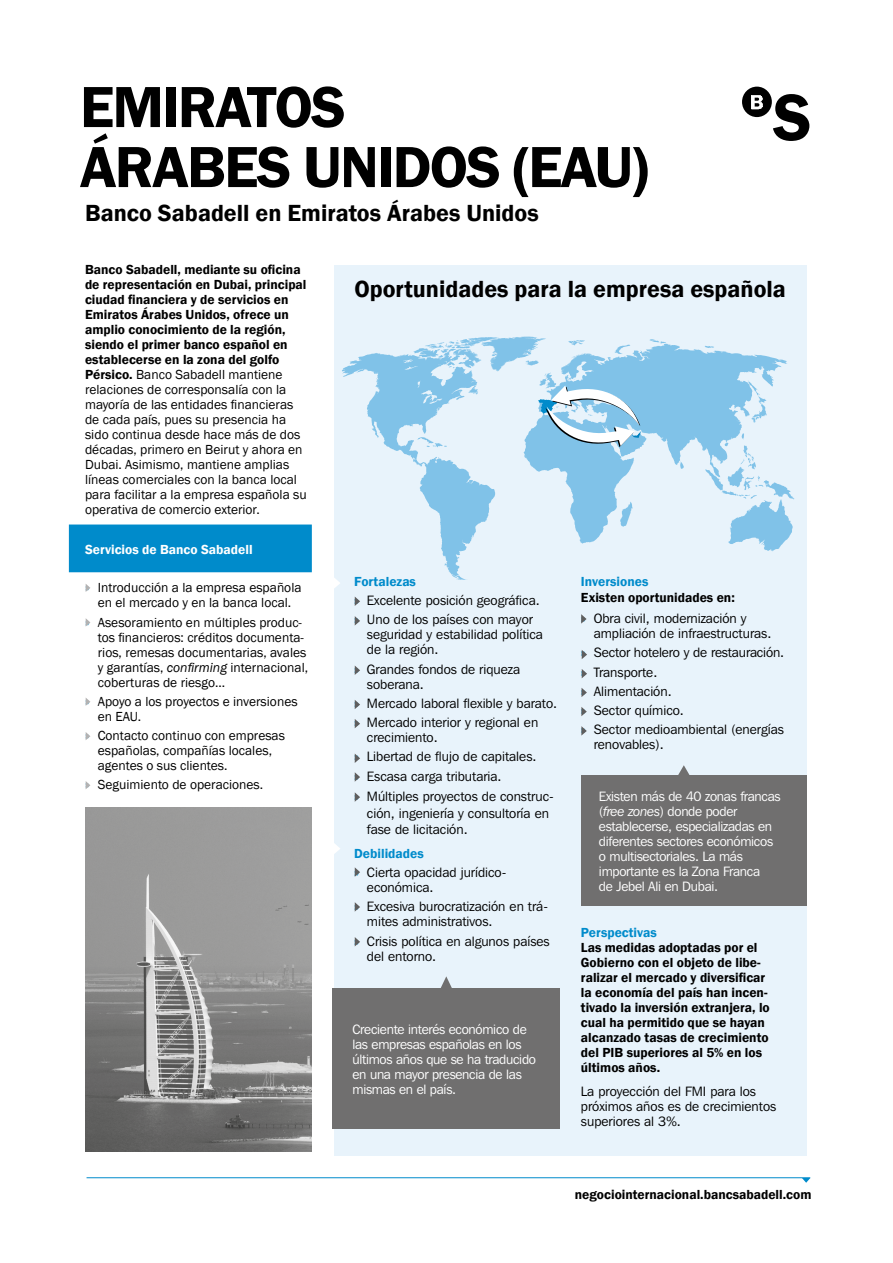
<style>
.page{position:relative;width:893px;height:1263px;background:#fff}
.page>*{position:absolute;margin:0;border:0;box-sizing:border-box;transform-origin:0 0}
.t1{font:600 60px/60px "Franklin Gothic";letter-spacing:-.03em;color:#000}
.t2{font:600 24px "Franklin Gothic";color:#000}
.t3{font:13.5px/15px "Franklin Gothic";color:#000}
.t4{font:13.5px/19.2px "Franklin Gothic IT Cby BT";color:#000}
.t5{font:13.5px/15px "Franklin Gothic IT Cby BT";letter-spacing:-.02em;color:#fff}
.t6{font:600 13.5px/15px "Franklin Gothic";color:#000}
.t7{font:600 13.5px "Franklin Gothic";color:#008bcb}
.t8{font:600 13.5px "Franklin Gothic";color:#fff}
.t9{font:13.5px/19.2px "Franklin Gothic IT Cby BT";color:#008bcb;text-align:justify}
.s1{font-weight:600}
.s2{color:#008bcb}
.s3{font-style:italic}
</style>
<div class="page">
<div style="left:334px;top:265px;width:472px;height:891px;background:#e8f3fb"></div>
<div style="left:69px;top:524px;width:243px;height:48px;background:#008bcb;border:2px solid #008bcb"></div>
<svg style="left:742px;top:87px;width:67px;height:54px"></svg>
<svg style="left:334px;top:843px;width:6px;height:11px"></svg>
<svg style="left:355px;top:597px;width:5px;height:9px"></svg>
<svg style="left:355px;top:616px;width:5px;height:9px"></svg>
<svg style="left:355px;top:666px;width:5px;height:9px"></svg>
<svg style="left:355px;top:700px;width:5px;height:9px"></svg>
<svg style="left:355px;top:719px;width:5px;height:9px"></svg>
<svg style="left:355px;top:754px;width:5px;height:9px"></svg>
<svg style="left:355px;top:772px;width:5px;height:10px"></svg>
<svg style="left:355px;top:792px;width:5px;height:10px"></svg>
<svg style="left:355px;top:902px;width:5px;height:10px"></svg>
<svg style="left:355px;top:867px;width:5px;height:10px"></svg>
<svg style="left:355px;top:937px;width:5px;height:9px"></svg>
<svg style="left:802px;top:1178px;width:8px;height:5px"></svg>
<hr style="left:87px;top:1177px;width:723px;height:1px;background:#008bcb">
<svg style="left:86px;top:698px;width:4px;height:8px"></svg>
<svg style="left:86px;top:618px;width:4px;height:8px"></svg>
<svg style="left:86px;top:584px;width:4px;height:8px"></svg>
<svg style="left:86px;top:732px;width:4px;height:8px"></svg>
<svg style="left:86px;top:781px;width:4px;height:8px"></svg>
<svg style="left:581px;top:614px;width:6px;height:10px"></svg>
<svg style="left:582px;top:650px;width:5px;height:9px"></svg>
<svg style="left:582px;top:669px;width:5px;height:9px"></svg>
<svg style="left:581px;top:688px;width:6px;height:9px"></svg>
<svg style="left:581px;top:707px;width:6px;height:9px"></svg>
<svg style="left:581px;top:726px;width:6px;height:10px"></svg>
<svg style="left:640px;top:344px;width:147px;height:121px;fill:#80c2e8"></svg>
<svg style="left:680px;top:462px;width:4px;height:7px"></svg>
<svg style="left:705px;top:346px;width:9px;height:2px"></svg>
<svg style="left:649px;top:339px;width:17px;height:4px"></svg>
<svg style="left:747px;top:381px;width:20px;height:42px"></svg>
<svg style="left:694px;top:430px;width:101px;height:121px"></svg>
<svg style="left:334px;top:337px;width:306px;height:251px"></svg>
<div style="left:581px;top:775px;width:225px;height:131px;background:#706f6f"></div>
<svg style="left:678px;top:765px;width:12px;height:10px"></svg>
<div style="left:333px;top:988px;width:227px;height:141px;background:#706f6f"></div>
<svg style="left:440px;top:976px;width:12px;height:12px"></svg>
<img style="left:85px;top:808px;width:226px;height:344px">
<h1 class="t1" style="left:80px;top:78px;width:570px">EMIRATOS<br>ÁRABES UNIDOS (EAU)</h1>
<h2 class="t2" style="left:85px;top:198px;width:455px">Banco Sabadell en Emiratos Árabes Unidos</h2>
<p class="t3" style="left:85px;top:262px;width:223px"><span class="s1">Banco Sabadell, mediante su oficina de representación en Dubai, principal ciudad financiera y de servicios en Emiratos Árabes Unidos, ofrece un amplio conocimiento de la región, siendo el primer banco español en establecerse en la zona del golfo Pérsico.</span> Banco Sabadell mantiene relaciones de corresponsalía con la mayoría de las entidades financieras de cada país, pues su presencia ha sido continua desde hace más de dos décadas, primero en Beirut y ahora en Dubai. Asimismo, mantiene amplias líneas comerciales con la banca local para facilitar a la empresa española su operativa de comercio exterior.</p>
<p class="t8" style="left:85px;top:541px;width:169px">Servicios de Banco Sabadell</p>
<p class="t3" style="left:85px;top:581px;width:218px;text-align:center"><span class="s2">»</span> Introducción a la empresa española en el mercado y en la banca local.</p>
<p class="t3" style="left:98px;top:615px;width:212px;text-indent:-13px"><span class="s2">»</span> Asesoramiento en múltiples produc&shy;tos financieros: créditos documenta&shy;rios, remesas documentarias, avales y garantías, <span class="s3">confirming</span> internacional, coberturas de riesgo...</p>
<p class="t3" style="left:98px;top:694px;width:201px;text-indent:-13px"><span class="s2">»</span> Apoyo a los proyectos e inversiones en EAU.</p>
<p class="t3" style="left:98px;top:728px;width:189px;text-indent:-13px"><span class="s2">»</span> Contacto continuo con empresas españolas, compañías locales, agentes o sus clientes.</p>
<p class="t3" style="left:85px;top:778px;width:180px"><span class="s2">»</span> Seguimiento de operaciones.</p>
<h2 class="t2" style="left:354px;top:275px;width:433px">Oportunidades para la empresa española</h2>
<p class="t7" style="left:354px;top:573px;width:63px">Fortalezas</p>
<p class="t4" style="left:354px;top:590px;width:187px"><span class="s2">»</span> Excelente posición geográfica. <span class="s2">»</span> Uno de los países con mayor</p>
<p class="t4" style="left:367px;top:627px;width:178px;line-height:15px">seguridad y estabilidad política de la región.</p>
<p class="t4" style="left:367px;top:661px;width:155px;line-height:15px;text-indent:-13px"><span class="s2">»</span> Grandes fondos de riqueza soberana.</p>
<p class="t4" style="left:354px;top:693px;width:205px"><span class="s2">»</span> Mercado laboral flexible y barato. <span class="s2">»</span> Mercado interior y regional en</p>
<p class="t4" style="left:354px;top:727px;width:184px;text-indent:13px">crecimiento.<br><span class="s2">»</span> Libertad de flujo de capitales. <span class="s2">»</span> Escasa carga tributaria.</p>
<p class="t4" style="left:367px;top:788px;width:188px;line-height:16.5px;text-indent:-13px"><span class="s2">»</span> Múltiples proyectos de construc&shy;ción, ingeniería y consultoría en fase de licitación.</p>
<p class="t7" style="left:354px;top:845px;width:71px">Debilidades</p>
<p class="t4" style="left:367px;top:865px;width:141px;line-height:15px;text-indent:-13px"><span class="s2">»</span> Cierta opacidad jurídico&shy;económica.</p>
<p class="t4" style="left:367px;top:899px;width:183px;line-height:15px;text-indent:-13px"><span class="s2">»</span> Excesiva burocratización en trá&shy;mites administrativos.</p>
<p class="t4" style="left:367px;top:933px;width:184px;line-height:15px;text-indent:-13px"><span class="s2">»</span> Crisis política en algunos países del entorno.</p>
<p class="t5" style="left:352px;top:1021px;width:185px">Creciente interés económico de las empresas españolas en los últimos años que se ha traducido en una mayor presencia de las mismas en el país.</p>
<p class="t9" style="left:354px;top:1023px;width:7px">» » » »</p>
<p class="t7" style="left:581px;top:573px;width:69px">Inversiones</p>
<p class="t6" style="left:581px;top:590px;width:155px">Existen oportunidades en:</p>
<p class="t4" style="left:594px;top:611px;width:179px;line-height:15px;text-indent:-13px"><span class="s2">»</span> Obra civil, modernización y ampliación de infraestructuras.</p>
<p class="t4" style="left:581px;top:643px;width:205px"><span class="s2">»</span> Sector hotelero y de restauración. <span class="s2">»</span> Transporte.<br><span class="s2">»</span> Alimentación.<br><span class="s2">»</span> Sector químico.<br><span class="s2">»</span> Sector medioambiental (energías</p>
<p class="t4" style="left:594px;top:735px;width:72px">renovables).</p>
<p class="t5" style="left:599px;top:788px;width:183px">Existen más de 40 zonas francas (<span class="s3">free zones</span>) donde poder establecerse, especializadas en diferentes sectores económicos o multisectoriales. La más importante es la Zona Franca<br>de Jebel Ali en Dubai.</p>
<p class="t7" style="left:581px;top:924px;width:77px">Perspectivas</p>
<p class="t6" style="left:581px;top:940px;width:190px">Las medidas adoptadas por el<br>Gobierno con el objeto de libe&shy;ralizar el mercado y diversificar la economía del país han incen&shy;tivado la inversión extranjera, lo cual ha permitido que se hayan alcanzado tasas de crecimiento del PIB superiores al 5% en los últimos años.</p>
<p class="t4" style="left:581px;top:1083px;width:197px;line-height:15px">La proyección del FMI para los próximos años es de crecimientos superiores al 3%.</p>
<p class="t6" style="left:575px;top:1187px;width:238px">negociointernacional.bancsabadell.com</p>
</div>
